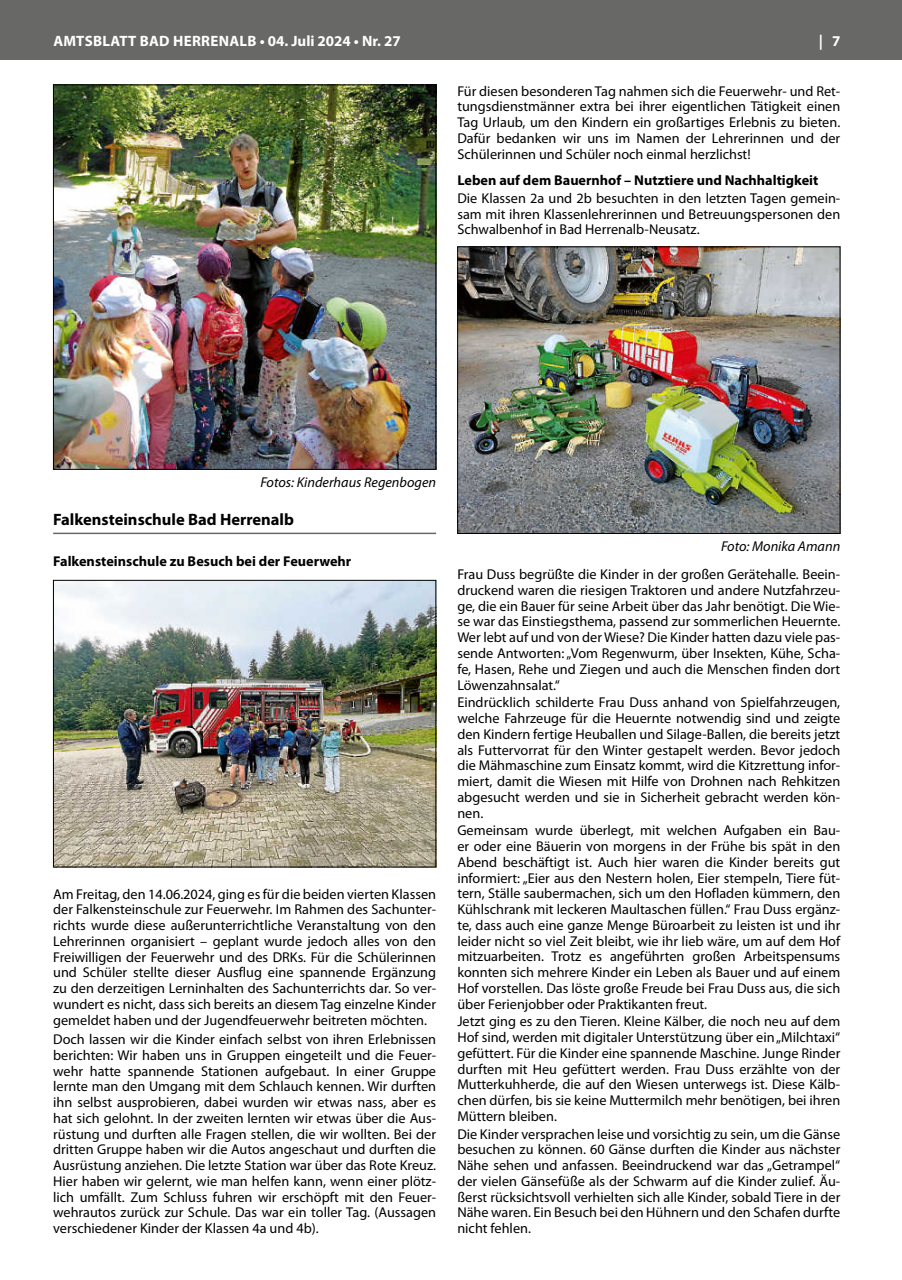
<style>
.page{position:relative;width:902px;height:1280px;background:#fff}
.page>*{position:absolute;margin:0;border:0;box-sizing:border-box;transform-origin:0 0}
.t1{font:700 16.5px "Myriad Pro";color:#000}
.t2{font:700 15px "Myriad Pro";letter-spacing:.02em;color:#fff}
.t3{font:14.25px/15.8px "Myriad Pro";color:#000;text-align:justify}
.t4{font:700 14.25px "Myriad Pro";color:#000}
.t5{font:italic 14.25px "Myriad Pro";color:#000}
</style>
<div class="page">
<div style="left:0;top:0;width:901px;height:60px;background:#686867"></div>
<hr style="left:53px;top:533px;width:383px;height:1px;background:#686867">
<img style="left:55px;top:87px;width:379px;height:381px">
<div style="left:53px;top:85px;width:383px;height:385px;border:1px solid #000"></div>
<img style="left:55px;top:582px;width:379px;height:283px">
<div style="left:53px;top:580px;width:383px;height:287px;border:1px solid #000"></div>
<img style="left:459px;top:249px;width:379px;height:283px">
<div style="left:457px;top:247px;width:383px;height:287px;border:1px solid #000"></div>
<p class="t2" style="left:53px;top:31px;width:349px">AMTSBLATT BAD HERRENALB • 04. Juli 2024 • Nr. 27</p>
<p class="t2" style="left:818px;top:31px;width:23px">| 7</p>
<p class="t3" style="left:457px;top:83px;width:384px">Für diesen besonderen Tag nahmen sich die Feuerwehr- und Ret&shy;tungsdienstmänner extra bei ihrer eigentlichen Tätigkeit einen Tag Urlaub, um den Kindern ein großartiges Erlebnis zu bieten.<br>Dafür bedanken wir uns im Namen der Lehrerinnen und der Schülerinnen und Schüler noch einmal herzlichst!</p>
<p class="t4" style="left:457px;top:171px;width:362px">Leben auf dem Bauernhof – Nutztiere und Nachhaltigkeit</p>
<p class="t3" style="left:457px;top:190px;width:384px">Die Klassen 2a und 2b besuchten in den letzten Tagen gemein&shy;sam mit ihren Klassenlehrerinnen und Betreuungspersonen den Schwalbenhof in Bad Herrenalb-Neusatz.</p>
<p class="t5" style="left:260px;top:473px;width:177px">Fotos: Kinderhaus Regenbogen</p>
<p class="t1" style="left:53px;top:509px;width:242px">Falkensteinschule Bad Herrenalb</p>
<p class="t4" style="left:53px;top:552px;width:299px">Falkensteinschule zu Besuch bei der Feuerwehr</p>
<p class="t3" style="left:53px;top:886px;width:384px">Am Freitag, den 14.06.2024, ging es für die beiden vierten Klassen der Falkensteinschule zur Feuerwehr. Im Rahmen des Sachunter&shy;richts wurde diese außerunterrichtliche Veranstaltung von den Lehrerinnen organisiert – geplant wurde jedoch alles von den Freiwilligen der Feuerwehr und des DRKs. Für die Schülerinnen und Schüler stellte dieser Ausflug eine spannende Ergänzung zu den derzeitigen Lerninhalten des Sachunterrichts dar. So ver&shy;wundert es nicht, dass sich bereits an diesem Tag einzelne Kinder gemeldet haben und der Jugendfeuerwehr beitreten möchten.</p>
<p class="t3" style="left:53px;top:1031px;width:384px">Doch lassen wir die Kinder einfach selbst von ihren Erlebnissen berichten: Wir haben uns in Gruppen eingeteilt und die Feuer&shy;wehr hatte spannende Stationen aufgebaut. In einer Gruppe lernte man den Umgang mit dem Schlauch kennen. Wir durften ihn selbst ausprobieren, dabei wurden wir etwas nass, aber es hat sich gelohnt. In der zweiten lernten wir etwas über die Aus&shy;rüstung und durften alle Fragen stellen, die wir wollten. Bei der dritten Gruppe haben wir die Autos angeschaut und durften die Ausrüstung anziehen. Die letzte Station war über das Rote Kreuz.<br>Hier haben wir gelernt, wie man helfen kann, wenn einer plötz&shy;lich umfällt. Zum Schluss fuhren wir erschöpft mit den Feuer&shy;wehrautos zurück zur Schule. Das war ein toller Tag. (Aussagen verschiedener Kinder der Klassen 4a und 4b).</p>
<p class="t5" style="left:721px;top:537px;width:121px">Foto: Monika Amann</p>
<p class="t3" style="left:457px;top:566px;width:384px">Frau Duss begrüßte die Kinder in der großen Gerätehalle. Beein&shy;druckend waren die riesigen Traktoren und andere Nutzfahrzeu&shy;ge, die ein Bauer für seine Arbeit über das Jahr benötigt. Die Wie&shy;se war das Einstiegsthema, passend zur sommerlichen Heuernte.<br>Wer lebt auf und von der Wiese? Die Kinder hatten dazu viele pas&shy;sende Antworten: „Vom Regenwurm, über Insekten, Kühe, Scha&shy;fe, Hasen, Rehe und Ziegen und auch die Menschen finden dort Löwenzahnsalat.“</p>
<p class="t3" style="left:457px;top:694px;width:384px">Eindrücklich schilderte Frau Duss anhand von Spielfahrzeugen, welche Fahrzeuge für die Heuernte notwendig sind und zeigte den Kindern fertige Heuballen und Silage-Ballen, die bereits jetzt als Futtervorrat für den Winter gestapelt werden. Bevor jedoch die Mähmaschine zum Einsatz kommt, wird die Kitzrettung infor&shy;miert, damit die Wiesen mit Hilfe von Drohnen nach Rehkitzen abgesucht werden und sie in Sicherheit gebracht werden kön&shy;nen.</p>
<p class="t3" style="left:457px;top:822px;width:384px">Gemeinsam wurde überlegt, mit welchen Aufgaben ein Bau&shy;er oder eine Bäuerin von morgens in der Frühe bis spät in den Abend beschäftigt ist. Auch hier waren die Kinder bereits gut informiert: „Eier aus den Nestern holen, Eier stempeln, Tiere füt&shy;tern, Ställe saubermachen, sich um den Hofladen kümmern, den Kühlschrank mit leckeren Maultaschen füllen.“ Frau Duss ergänz&shy;te, dass auch eine ganze Menge Büroarbeit zu leisten ist und ihr leider nicht so viel Zeit bleibt, wie ihr lieb wäre, um auf dem Hof mitzuarbeiten. Trotz es angeführten großen Arbeitspensums konnten sich mehrere Kinder ein Leben als Bauer und auf einem Hof vorstellen. Das löste große Freude bei Frau Duss aus, die sich über Ferienjobber oder Praktikanten freut.</p>
<p class="t3" style="left:457px;top:1013px;width:384px">Jetzt ging es zu den Tieren. Kleine Kälber, die noch neu auf dem Hof sind, werden mit digitaler Unterstützung über ein „Milchtaxi“ gefüttert. Für die Kinder eine spannende Maschine. Junge Rinder durften mit Heu gefüttert werden. Frau Duss erzählte von der Mutterkuhherde, die auf den Wiesen unterwegs ist. Diese Kälb&shy;chen dürfen, bis sie keine Muttermilch mehr benötigen, bei ihren Müttern bleiben.</p>
<p class="t3" style="left:457px;top:1126px;width:384px">Die Kinder versprachen leise und vorsichtig zu sein, um die Gänse besuchen zu können. 60 Gänse durften die Kinder aus nächster Nähe sehen und anfassen. Beeindruckend war das „Getrampel“ der vielen Gänsefüße als der Schwarm auf die Kinder zulief. Äu&shy;ßerst rücksichtsvoll verhielten sich alle Kinder, sobald Tiere in der Nähe waren. Ein Besuch bei den Hühnern und den Schafen durfte nicht fehlen.</p>
</div>
